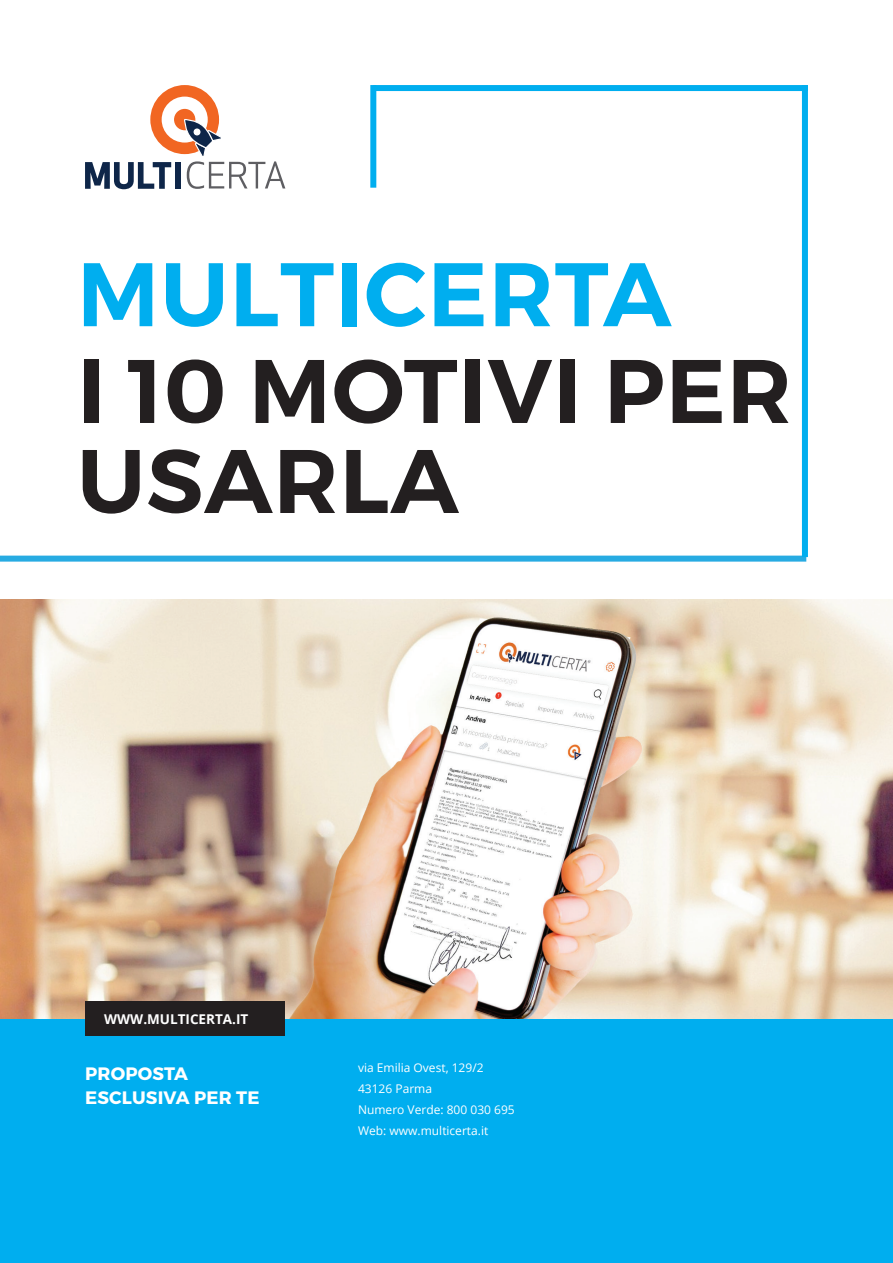
<style>
.page{position:relative;width:893px;height:1263px;background:#fff}
.page>*{position:absolute;margin:0;border:0;box-sizing:border-box;transform-origin:0 0}
.t1{font:600 90px/90px "Montserrat";letter-spacing:.01em;color:#231f20}
.t2{font:600 90px "Montserrat";letter-spacing:.01em;color:#00aeef}
.t3{font:700 18px/24px "Montserrat";letter-spacing:.01em;color:#fff}
.t4{font:700 13.5px "Open Sans";color:#fff}
.t5{font:12px/21px "Open Sans";color:#fff}
</style>
<div class="page">
<div style="left:0;top:1019px;width:893px;height:244px;background:#00aeef"></div>
<img style="left:0;top:600px;width:893px;height:418px">
<div style="left:85px;top:1002px;width:199px;height:34px;background:#231f20"></div>
<div style="left:373px;top:85px;width:435px;height:6px;background:#00aeef"></div>
<div style="left:0;top:556px;width:806px;height:6px;background:#27abe2"></div>
<div style="left:370px;top:85px;width:6px;height:103px;background:#00aeef"></div>
<div style="left:802px;top:85px;width:6px;height:472px;background:#00aeef"></div>
<svg style="left:85px;top:85px;width:200px;height:104px"></svg>
<h1 class="t2" style="left:77px;top:239px;width:596px">MULTICERTA</h1>
<h1 class="t1" style="left:77px;top:347px;width:716px">I 10 MOTIVI PER<br>USARLA</h1>
<p class="t4" style="left:104px;top:1010px;width:146px">WWW.MULTICERTA.IT</p>
<h2 class="t3" style="left:85px;top:1062px;width:176px">PROPOSTA<br>ESCLUSIVA PER TE</h2>
<p class="t5" style="left:358px;top:1057px;width:158px">via Emilia Ovest, 129/2<br>43126 Parma<br>Numero Verde: 800 030 695<br>Web: www.multicerta.it</p>
</div>
